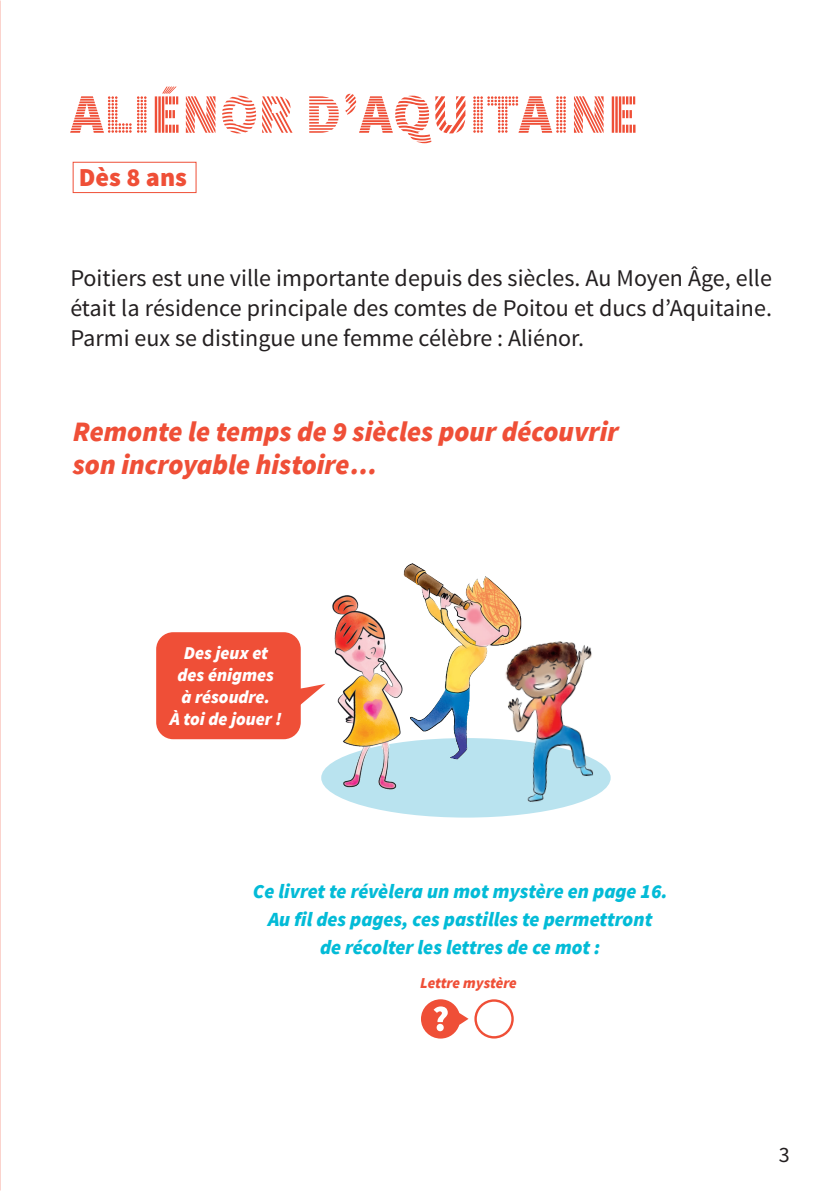
<style>
.page{position:relative;width:840px;height:1191px;background:#fff}
.page>*{position:absolute;margin:0;border:0;box-sizing:border-box;transform-origin:0 0}
.t1{font:56px "Source Sans Pro DISPLAY";color:#ef4f37}
.t2{font:italic 900 28px "Source Sans Pro";color:#ef4f37}
.t3{font:900 26px "Source Sans Pro";color:#ef4f37}
.t4{font:24px/30px "Source Sans Pro";color:#231f20;text-align:justify}
.t5{font:22px "Source Sans Pro";color:#231f20}
.t6{font:italic 900 20px/28px "Source Sans Pro";color:#03bbd7;text-align:center}
.t7{font:italic 900 18px "Source Sans Pro";color:#fff}
.t8{font:italic 900 15.2px "Source Sans Pro";color:#ef4f37}
</style>
<div class="page">
<div style="left:321px;top:738px;width:289px;height:79px;background:#b9e3ef;border-radius:50%"></div>
<img style="left:0;top:497px;width:1px;height:29px">
<div style="left:73px;top:162px;width:123px;height:31px;border:1px solid #ef4f37"></div>
<img style="left:321px;top:595px;width:104px;height:221px">
<img style="left:391px;top:563px;width:115px;height:220px">
<div style="left:156px;top:632px;width:144px;height:107px;background:#ef4f37;border-radius:17px"></div>
<svg style="left:300px;top:684px;width:25px;height:26px"></svg>
<img style="left:480px;top:594px;width:131px;height:224px">
<svg style="left:421px;top:999px;width:47px;height:39px"></svg>
<svg style="left:474px;top:999px;width:39px;height:39px"></svg>
<p class="t1" style="left:70px;top:85px;width:569px">ALIÉNOR D'AQUITAINE</p>
<p class="t3" style="left:79px;top:160px;width:110px">Dès 8 ans</p>
<p class="t4" style="left:70px;top:264px;width:702px">Poitiers est une ville importante depuis des siècles. Au Moyen Âge, elle était la résidence principale des comtes de Poitou et ducs d’Aquitaine.<br>Parmi eux se distingue une femme célèbre : Aliénor.</p>
<p class="t2" style="left:73px;top:413px;width:547px">Remonte le temps de 9 siècles pour découvrir</p>
<p class="t2" style="left:73px;top:446px;width:305px">son incroyable histoire…</p>
<p class="t7" style="left:184px;top:641px;width:86px">Des jeux et</p>
<p class="t7" style="left:177px;top:663px;width:98px">des énigmes</p>
<p class="t7" style="left:181px;top:685px;width:90px">à résoudre.</p>
<p class="t7" style="left:170px;top:707px;width:113px">À toi de jouer !</p>
<p class="t6" style="left:253px;top:877px;width:416px">Ce livret te révèlera un mot mystère en page 16.<br>Au fil des pages, ces pastilles te permettront</p>
<p class="t6" style="left:320px;top:933px;width:282px">de récolter les lettres de ce mot :</p>
<p class="t8" style="left:420px;top:973px;width:98px">Lettre mystère</p>
<p class="t5" style="left:778px;top:1141px;width:12px">3</p>
</div>
